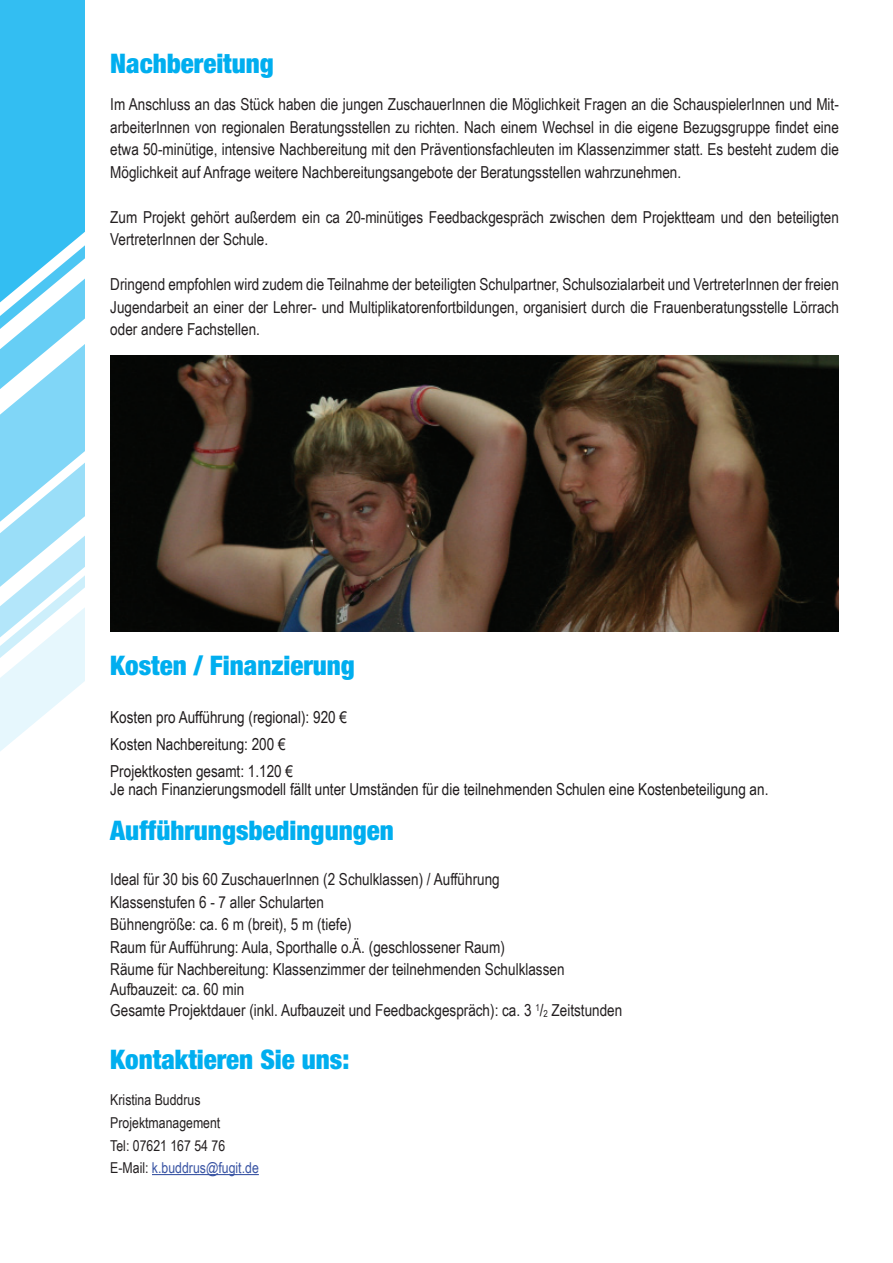
<style>
.page{position:relative;width:893px;height:1263px;background:#fff}
.page>*{position:absolute;margin:0;border:0;box-sizing:border-box;transform-origin:0 0}
.t1{font:900 condensed 27px "Helvetica Neue LT Std";color:#00aeef}
.t2{font:16.5px/22.5px "Arial Narrow";color:#231f20}
.t3{font:16.5px/27px "Arial Narrow";color:#1f1b1c}
.t4{font:15px/22.5px "Arial Narrow";color:#231f20}
.s1{font-size:9.6px}
.s2{color:#3853a3}
</style>
<div class="page">
<div style="left:0;top:0;width:85px;height:55px;background:#33bef2"></div>
<div style="left:0;top:55px;width:85px;height:40px;background:#33bef2"></div>
<div style="left:0;top:95px;width:85px;height:107px;background:#33bef2"></div>
<svg style="left:0;top:202px;width:85px;height:286px"></svg>
<svg style="left:0;top:488px;width:85px;height:15px"></svg>
<svg style="left:0;top:503px;width:85px;height:248px"></svg>
<hr style="left:152px;top:1174px;width:107px;height:1px;background:#3853a3">
<img style="left:110px;top:355px;width:729px;height:276px">
<h1 class="t1" style="left:110px;top:47px;width:165px">Nachbereitung</h1>
<p class="t2" style="left:110px;top:93px;width:730px;text-align:justify">Im Anschluss an das Stück haben die jungen ZuschauerInnen die Möglichkeit Fragen an die SchauspielerInnen und Mit&shy;arbeiterInnen von regionalen Beratungsstellen zu richten. Nach einem Wechsel in die eigene Bezugsgruppe findet eine etwa 50-minütige, intensive Nachbereitung mit den Präventionsfachleuten im Klassenzimmer statt. Es besteht zudem die Möglichkeit auf Anfrage weitere Nachbereitungsangebote der Beratungsstellen wahrzunehmen.</p>
<p class="t2" style="left:110px;top:205px;width:730px">Zum Projekt gehört außerdem ein ca 20-minütiges Feedbackgespräch zwischen dem Projektteam und den beteiligten<br>VertreterInnen der Schule.</p>
<p class="t2" style="left:110px;top:273px;width:730px;text-align:justify">Dringend empfohlen wird zudem die Teilnahme der beteiligten Schulpartner, Schulsozialarbeit und VertreterInnen der freien Jugendarbeit an einer der Lehrer- und Multiplikatorenfortbildungen, organisiert durch die Frauenberatungsstelle Lörrach oder andere Fachstellen.</p>
<h1 class="t1" style="left:110px;top:648px;width:246px">Kosten / Finanzierung</h1>
<p class="t3" style="left:110px;top:703px;width:238px">Kosten pro Aufführung (regional): 920 €<br>Kosten Nachbereitung: 200 €<br>Projektkosten gesamt: 1.120 €</p>
<p class="t3" style="left:110px;top:775px;width:660px">Je nach Finanzierungsmodell fällt unter Umständen für die teilnehmenden Schulen eine Kostenbeteiligung an.</p>
<h1 class="t1" style="left:110px;top:814px;width:285px">Aufführungsbedingungen</h1>
<p class="t2" style="left:110px;top:867px;width:456px">Ideal für 30 bis 60 ZuschauerInnen (2 Schulklassen) / Aufführung Klassenstufen 6 - 7 aller Schularten<br>Bühnengröße: ca. 6 m (breit), 5 m (tiefe)<br>Raum für Aufführung: Aula, Sporthalle o.Ä. (geschlossener Raum)<br>Räume für Nachbereitung: Klassenzimmer der teilnehmenden Schulklassen</p>
<p class="t2" style="left:110px;top:977px;width:514px;line-height:21.6px">Aufbauzeit: ca. 60 min<br>Gesamte Projektdauer (inkl. Aufbauzeit und Feedbackgespräch): ca. 3 <sup>1</sup>/<span class="s1">2</span> Zeitstunden</p>
<h1 class="t1" style="left:110px;top:1042px;width:241px">Kontaktieren Sie uns:</h1>
<p class="t4" style="left:110px;top:1088px;width:150px">Kristina Buddrus<br>Projektmanagement<br>Tel: 07621 167 54 76<br>E-Mail: <span class="s2">k.buddrus@fugit.de</span></p>
</div>
